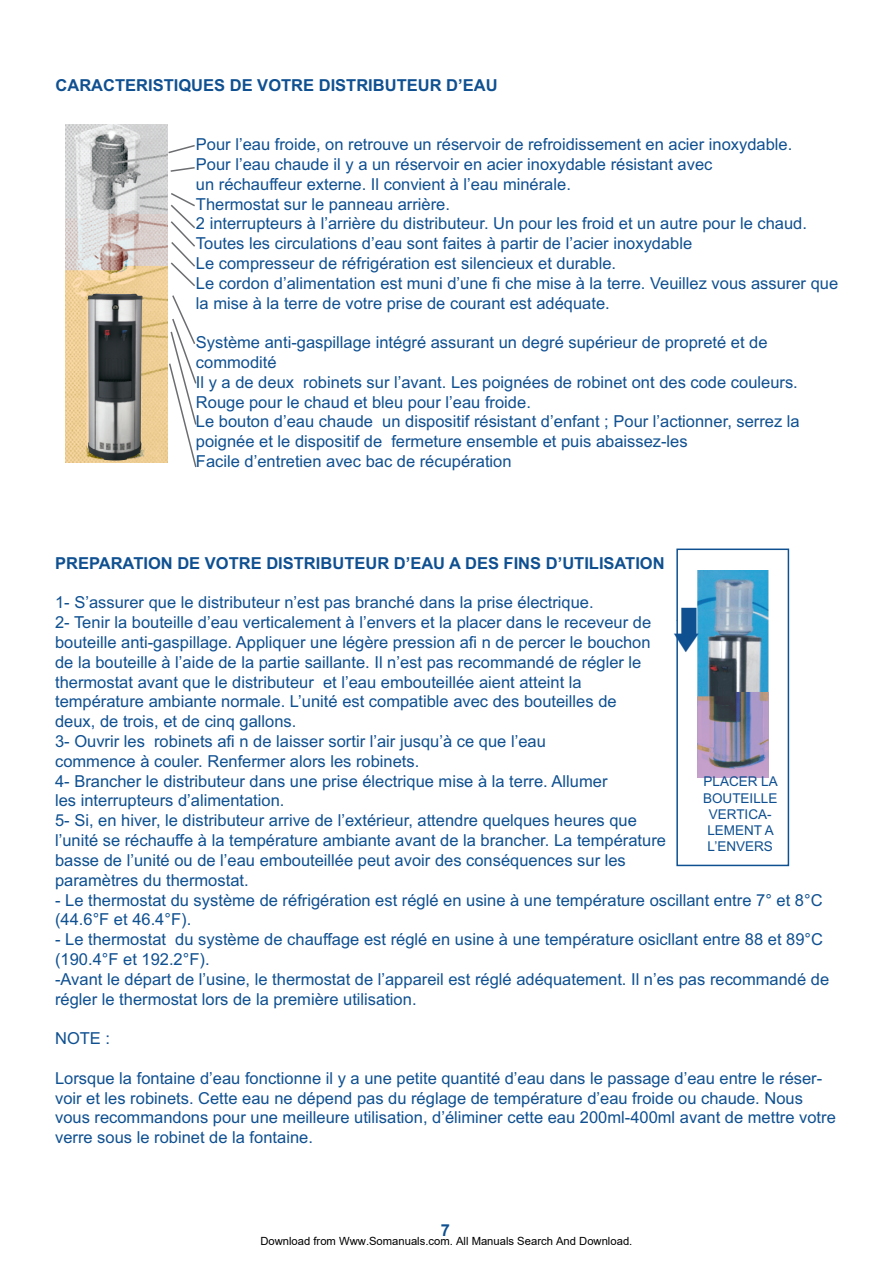
<style>
.page{position:relative;width:893px;height:1262px;background:#fff}
.page>*{position:absolute;margin:0;border:0;box-sizing:border-box;transform-origin:0 0}
.t1{font:29.4px "Sim Sun";color:#0f5091;scale:1.11 1}
.t2{font:16.5px/19.8px "Arial";color:#0f5091}
.t3{font:700 16.5px "Arial";color:#0f5091}
.t4{font:13.5px/16.2px "Arial";color:#0f5091;text-align:center}
.t5{font:11.25px "Arial";color:#000}
</style>
<div class="page">
<svg style="left:676px;top:548px;width:113px;height:318px"></svg>
<img style="left:65px;top:124px;width:103px;height:339px">
<svg style="left:168px;top:145px;width:27px;height:8px"></svg>
<svg style="left:171px;top:167px;width:24px;height:5px"></svg>
<svg style="left:171px;top:193px;width:24px;height:93px"></svg>
<svg style="left:169px;top:295px;width:27px;height:172px"></svg>
<img style="left:88px;top:292px;width:54px;height:168px">
<p class="t3" style="left:56px;top:79px;width:443px">CARACTERISTIQUES DE VOTRE DISTRIBUTEUR D’EAU</p>
<p class="t2" style="left:196px;top:136px;width:644px">Pour l’eau froide, on retrouve un réservoir de refroidissement en acier inoxydable.<br>Pour l’eau chaude il y a un réservoir en acier inoxydable résistant avec<br>un réchauffeur externe. Il convient à l’eau minérale.<br>Thermostat sur le panneau arrière.<br>2 interrupteurs à l’arrière du distributeur. Un pour les froid et un autre pour le chaud.<br>Toutes les circulations d’eau sont faites à partir de l’acier inoxydable<br>Le compresseur de réfrigération est silencieux et durable.<br>Le cordon d’alimentation est muni d’une fi che mise à la terre. Veuillez vous assurer que la mise à la terre de votre prise de courant est adéquate.</p>
<p class="t2" style="left:196px;top:334px;width:605px">Système anti-gaspillage intégré assurant un degré supérieur de propreté et de commodité<br>Il y a de deux robinets sur l’avant. Les poignées de robinet ont des code couleurs.<br>Rouge pour le chaud et bleu pour l’eau froide.<br>Le bouton d’eau chaude un dispositif résistant d’enfant ; Pour l’actionner, serrez la poignée et le dispositif de fermeture ensemble et puis abaissez-les<br>Facile d’entretien avec bac de récupération</p>
<p class="t3" style="left:55px;top:557px;width:611px">PREPARATION DE VOTRE DISTRIBUTEUR D’EAU A DES FINS D’UTILISATION</p>
<p class="t2" style="left:55px;top:594px;width:612px">1- S’assurer que le distributeur n’est pas branché dans la prise électrique.<br>2- Tenir la bouteille d’eau verticalement à l’envers et la placer dans le receveur de bouteille anti-gaspillage. Appliquer une légère pression afi n de percer le bouchon de la bouteille à l’aide de la partie saillante. Il n’est pas recommandé de régler le thermostat avant que le distributeur et l’eau embouteillée aient atteint la température ambiante normale. L’unité est compatible avec des bouteilles de<br>deux, de trois, et de cinq gallons.<br>3- Ouvrir les robinets afi n de laisser sortir l’air jusqu’à ce que l’eau<br>commence à couler. Renfermer alors les robinets.<br>4- Brancher le distributeur dans une prise électrique mise à la terre. Allumer<br>les interrupteurs d’alimentation.<br>5- Si, en hiver, le distributeur arrive de l’extérieur, attendre quelques heures que l’unité se réchauffe à la température ambiante avant de la brancher. La température basse de l’unité ou de l’eau embouteillée peut avoir des conséquences sur les paramètres du thermostat.</p>
<p class="t2" style="left:55px;top:891px;width:769px">- Le thermostat du système de réfrigération est réglé en usine à une température oscillant entre 7° et 8°C (44.6°F et 46.4°F).</p>
<p class="t2" style="left:55px;top:931px;width:775px">- Le thermostat du système de chauffage est réglé en usine à une température osicllant entre 88 et 89°C (190.4°F et 192.2°F).<br>-Avant le départ de l’usine, le thermostat de l’appareil est réglé adéquatement. Il n’es pas recommandé de régler le thermostat lors de la première utilisation.</p>
<p class="t2" style="left:55px;top:1030px;width:57px">NOTE :</p>
<p class="t2" style="left:55px;top:1069px;width:782px">Lorsque la fontaine d’eau fonctionne il y a une petite quantité d’eau dans le passage d’eau entre le réser&shy;voir et les robinets. Cette eau ne dépend pas du réglage de température d’eau froide ou chaude. Nous vous recommandons pour une meilleure utilisation, d’éliminer cette eau 200ml-400ml avant de mettre votre</p>
<h1 class="t1" style="left:680px;top:606px;width:31px">▌</h1>
<h1 class="t1" style="left:670px;top:630px;width:31px">▼</h1>
<p class="t4" style="left:703px;top:774px;width:76px">PLACER LA</p>
<p class="t4" style="left:703px;top:791px;width:76px">BOUTEILLE<br>VERTICA-<br>LEMENT A<br>L’ENVERS</p>
<p class="t2" style="left:55px;top:1129px;width:259px">verre sous le robinet de la fontaine.</p>
<p class="t3" style="left:441px;top:1223px;width:11px">7</p>
<p class="t5" style="left:260px;top:1234px;width:373px">Download from Www.Somanuals.com. All Manuals Search And Download.</p>
</div>
